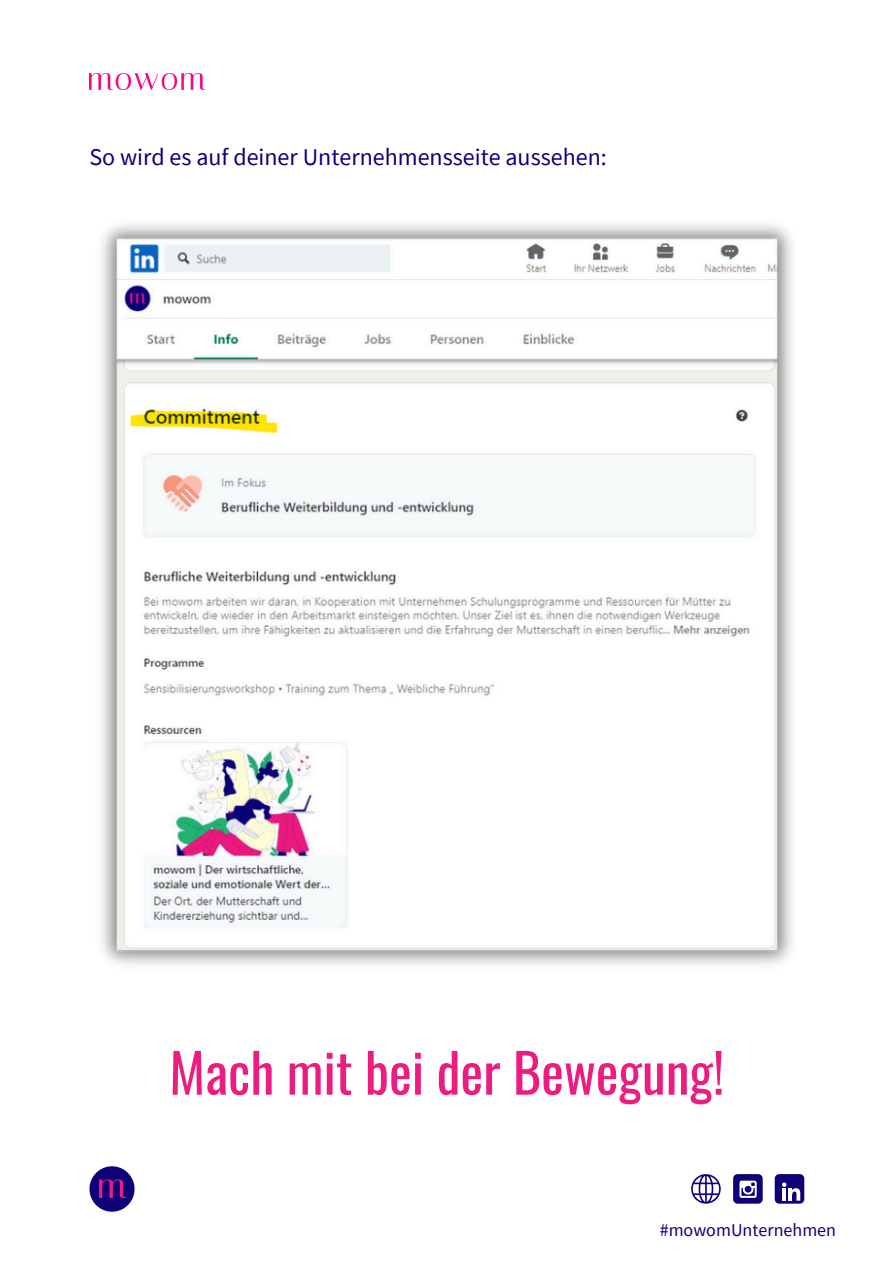
<style>
.page{position:relative;width:894px;height:1264px;background:#fff}
.page>*{position:absolute;margin:0;border:0;box-sizing:border-box;transform-origin:0 0}
.t1{font:54px "Oswald";color:#ed1c81}
.t2{font:24px "Source Sans Pro";color:#0d0078}
.t3{font:18px "Source Sans Pro";color:#0d0078}
</style>
<div class="page">
<div style="left:774px;top:1174px;width:29px;height:29px;background:#0d0078;border-radius:4px"></div>
<svg style="left:782px;top:1182px;width:18px;height:18px"></svg>
<div style="left:733px;top:1174px;width:29px;height:29px;background:#0d0078;border-radius:4px"></div>
<svg style="left:739px;top:1180px;width:17px;height:17px"></svg>
<svg style="left:691px;top:1174px;width:29px;height:29px"></svg>
<img style="left:89px;top:1166px;width:45px;height:45px">
<img style="left:89px;top:73px;width:114px;height:16px">
<img style="left:101px;top:224px;width:692px;height:741px">
<p class="t2" style="left:89px;top:142px;width:519px">So wird es auf deiner Unternehmensseite aussehen:</p>
<p class="t1" style="left:169px;top:1030px;width:556px">Mach mit bei der Bewegung!</p>
<h1 class="t3" style="left:659px;top:1217px;width:178px">#mowomUnternehmen</h1>
</div>
